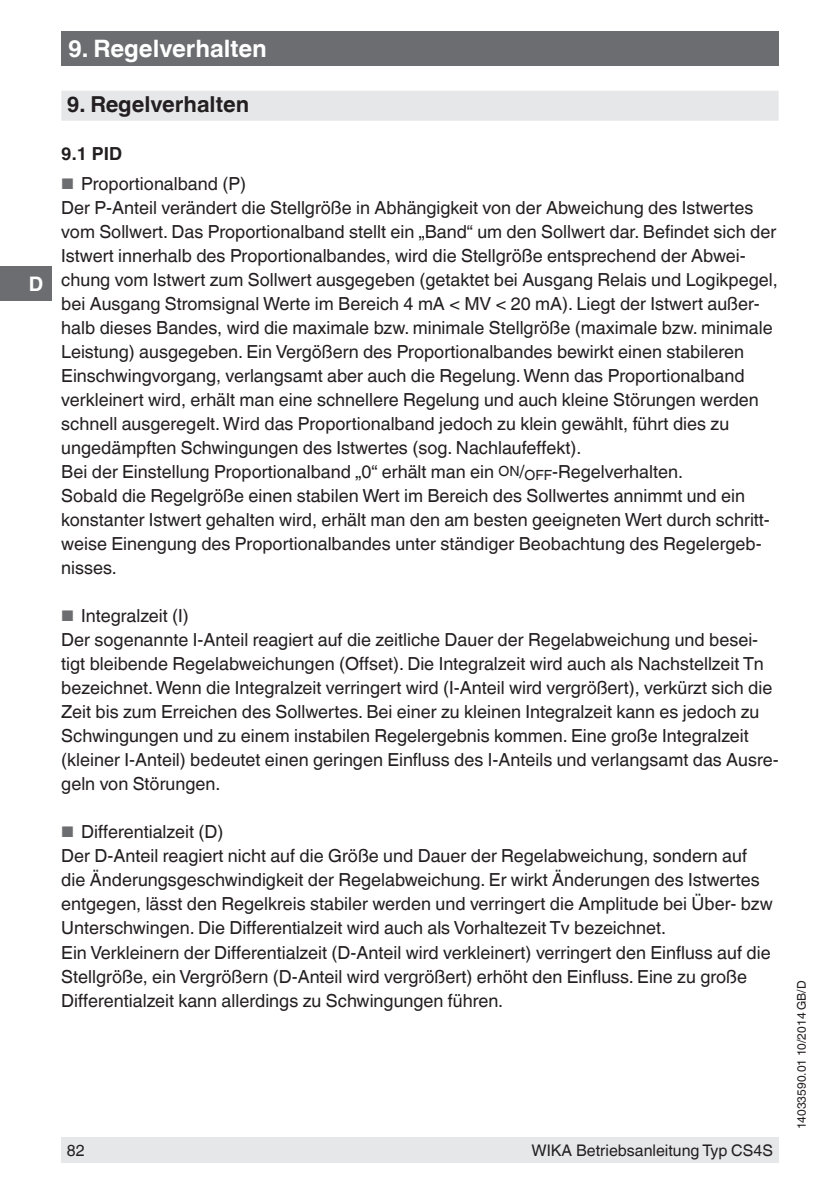
<style>
.page{position:relative;width:840px;height:1191px;background:#fff}
.page>*{position:absolute;margin:0;border:0;box-sizing:border-box;transform-origin:0 0}
.t1{font:700 24px "Helvetica World";color:#fff}
.t2{font:700 22px "Helvetica World";color:#231f20}
.t3{font:700 20px "Helvetica World";color:#fff}
.t4{font:18px/24px "Helvetica World";color:#231f20}
.t5{font:700 18px "Helvetica World";color:#231f20}
.t6{font:16px "Helvetica World";color:#231f20}
.t7{font:12px "Helvetica World";color:#231f20}
.s1{font-size:15.4px;color:#6c6d70}
.s2{font-size:14px}
</style>
<div class="page">
<div style="left:61px;top:31px;width:717px;height:34px;background:#6c6d70"></div>
<div style="left:61px;top:1137px;width:717px;height:25px;background:#e6e7e9"></div>
<div style="left:0;top:266px;width:52px;height:34px;background:#6c6d70"></div>
<div style="left:61px;top:91px;width:717px;height:30px;background:#e6e7e9"></div>
<p class="t3" style="left:29px;top:272px;width:16px">D</p>
<h1 class="t1" style="left:68px;top:34px;width:200px">9. Regelverhalten</h1>
<p class="t2" style="left:67px;top:92px;width:184px">9. Regelverhalten</p>
<p class="t5" style="left:61px;top:143px;width:62px">9.1 PID</p>
<p class="t4" style="left:61px;top:172px;width:717px"><span class="s1">■</span> Proportionalband (P)<br>Der P-Anteil verändert die Stellgröße in Abhängigkeit von der Abweichung des Istwertes vom Sollwert. Das Proportionalband stellt ein „Band“ um den Sollwert dar. Befindet sich der Istwert innerhalb des Proportionalbandes, wird die Stellgröße entsprechend der Abwei&shy;chung vom Istwert zum Sollwert ausgegeben (getaktet bei Ausgang Relais und Logikpegel, bei Ausgang Stromsignal Werte im Bereich 4 mA &lt; MV &lt; 20 mA). Liegt der Istwert außer&shy;halb dieses Bandes, wird die maximale bzw. minimale Stellgröße (maximale bzw. minimale Leistung) ausgegeben. Ein Vergößern des Proportionalbandes bewirkt einen stabileren Einschwingvorgang, verlangsamt aber auch die Regelung. Wenn das Proportionalband verkleinert wird, erhält man eine schnellere Regelung und auch kleine Störungen werden schnell ausgeregelt. Wird das Proportionalband jedoch zu klein gewählt, führt dies zu ungedämpften Schwingungen des Istwertes (sog. Nachlaufeffekt).<br>Bei der Einstellung Proportionalband „0“ erhält man ein <span class="s2">ON</span>/<sub>OFF</sub>-Regelverhalten.<br>Sobald die Regelgröße einen stabilen Wert im Bereich des Sollwertes annimmt und ein konstanter Istwert gehalten wird, erhält man den am besten geeigneten Wert durch schritt&shy;weise Einengung des Proportionalbandes unter ständiger Beobachtung des Regelergeb&shy;nisses.</p>
<p class="t4" style="left:61px;top:604px;width:718px"><span class="s1">■</span> Integralzeit (I)<br>Der sogenannte I-Anteil reagiert auf die zeitliche Dauer der Regelabweichung und besei&shy;tigt bleibende Regelabweichungen (Offset). Die Integralzeit wird auch als Nachstellzeit Tn bezeichnet. Wenn die Integralzeit verringert wird (I-Anteil wird vergrößert), verkürzt sich die Zeit bis zum Erreichen des Sollwertes. Bei einer zu kleinen Integralzeit kann es jedoch zu Schwingungen und zu einem instabilen Regelergebnis kommen. Eine große Integralzeit (kleiner I-Anteil) bedeutet einen geringen Einfluss des I-Anteils und verlangsamt das Ausre&shy;geln von Störungen.</p>
<p class="t4" style="left:61px;top:820px;width:712px"><span class="s1">■</span> Differentialzeit (D)<br>Der D-Anteil reagiert nicht auf die Größe und Dauer der Regelabweichung, sondern auf die Änderungsgeschwindigkeit der Regelabweichung. Er wirkt Änderungen des Istwertes entgegen, lässt den Regelkreis stabiler werden und verringert die Amplitude bei Über- bzw Unterschwingen. Die Differentialzeit wird auch als Vorhaltezeit Tv bezeichnet.<br>Ein Verkleinern der Differentialzeit (D-Anteil wird verkleinert) verringert den Einfluss auf die Stellgröße, ein Vergrößern (D-Anteil wird vergrößert) erhöht den Einfluss. Eine zu große Differentialzeit kann allerdings zu Schwingungen führen.</p>
<p class="t6" style="left:67px;top:1140px;width:19px">82</p>
<p class="t6" style="left:531px;top:1140px;width:243px">WIKA Betriebsanleitung Typ CS4S</p>
<p class="t7" style="left:794px;top:1129px;width:150px;rotate:-90deg">14033590.01 10/2014 GB/D</p>
</div>
